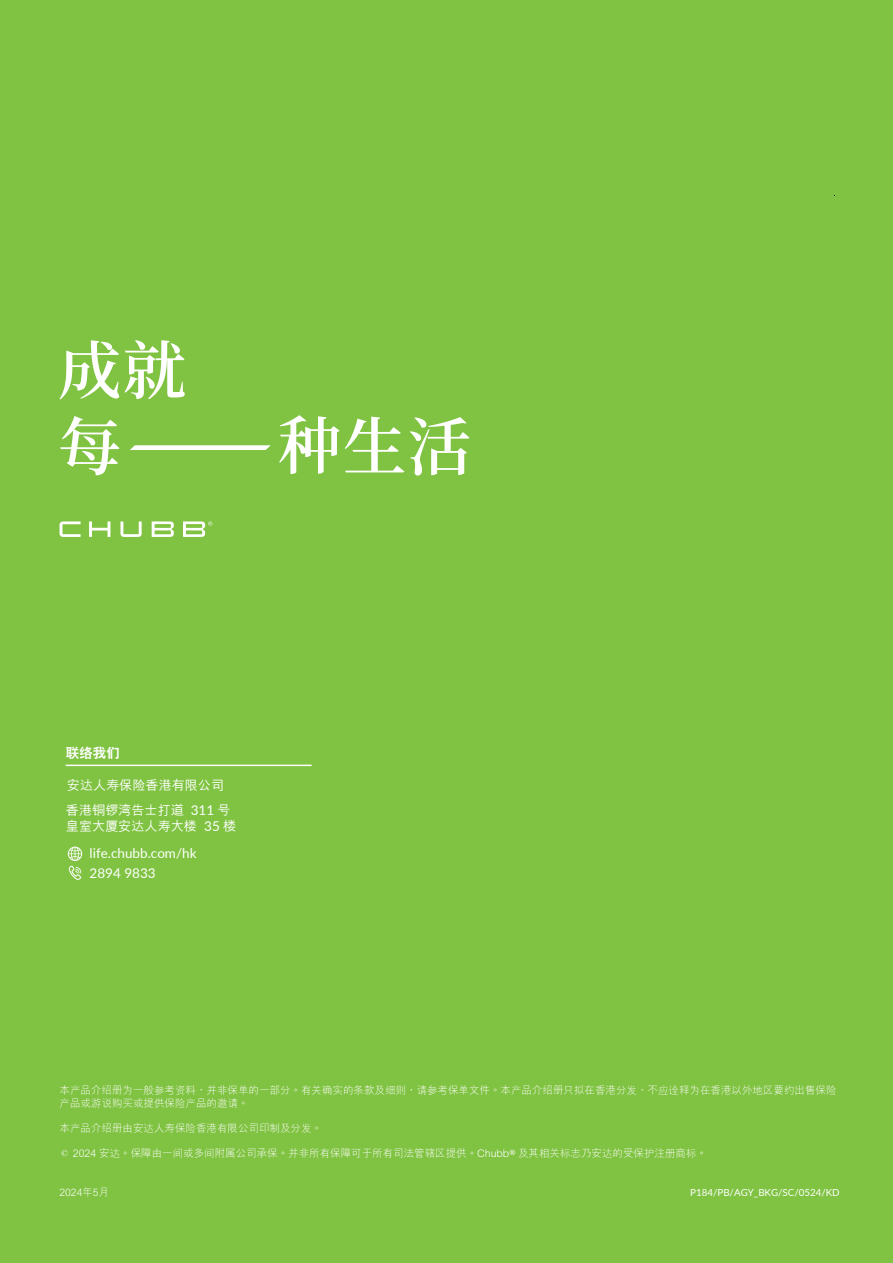
<style>
.page{position:relative;width:893px;height:1263px;background:#80c342}
.page>*{position:absolute;margin:0;border:0;box-sizing:border-box;transform-origin:0 0}
.t1{font:13.5px/20.4px "Lato";color:#fff}
.t2{font:800 13.5px "C Hei 2 HKS";color:#fff}
.t3{font:500 13.2px/24.8px "M Hei HKS";color:#fff}
.t4{font:300 10.5px/12.6px "M Hei HKS";color:#fff}
.t5{font:300 10.35px "M Hei HKS";color:#fff}
.t6{font:9.75px "Lato";color:#fff}
.s1{font-size:13.05px}
.s2{font-family:"Lato";font-weight:400;font-size:13.5px}
.s3{font-family:"Adobe Ming Std"}
.s4{font-family:"M Hei HK"}
.s5{font-family:"Chubb Publico Text";font-weight:400}
.s6{font-family:"Noto Sans SC";font-weight:100}
</style>
<div class="page">
<svg style="left:68px;top:847px;width:14px;height:33px"></svg>
<hr style="left:66px;top:765px;width:246px;height:1px;background:#fff">
<svg style="left:60px;top:340px;width:125px;height:60px"></svg>
<svg style="left:60px;top:416px;width:59px;height:59px"></svg>
<svg style="left:410px;top:417px;width:59px;height:59px"></svg>
<svg style="left:130px;top:445px;width:141px;height:5px"></svg>
<svg style="left:279px;top:415px;width:125px;height:59px"></svg>
<svg style="left:152px;top:521px;width:22px;height:16px"></svg>
<svg style="left:60px;top:521px;width:21px;height:16px"></svg>
<svg style="left:89px;top:521px;width:21px;height:16px"></svg>
<svg style="left:120px;top:521px;width:22px;height:16px"></svg>
<svg style="left:183px;top:521px;width:29px;height:16px"></svg>
<p class="t2" style="left:66px;top:744px;width:56px">聯絡我們</p>
<p class="t3" style="left:66px;top:772px;width:166px">安<span class="s1">達</span>人<span class="s1">壽</span>保<span class="s1">險</span>香<span class="s1">港</span>有<span class="s1">限</span>公<span class="s1">司</span>香<span class="s1">港</span>銅<span class="s1">鑼</span>灣<span class="s1">告</span>士<span class="s1">打</span>道 <span class="s2">311</span> 號</p>
<p class="t3" style="left:66px;top:813px;width:172px">皇<span class="s1">室</span>大<span class="s1">廈</span>安<span class="s1">達</span>人<span class="s1">壽</span>大<span class="s1">樓</span> <span class="s2">35</span> 樓</p>
<p class="t1" style="left:90px;top:842px;width:108px">life.chubb.com/hk<br>2894 9833</p>
<p class="t4" style="left:60px;top:1084px;width:778px">本產品介紹冊為一般參考資料，並非保單的一部分。有關確實的條款及細則，請參考保單文件。本產品介紹冊只擬在香港分發，不應詮釋為在香港以外地區要約出售保險產品或游說購買或提供保險產品的邀請。</p>
<p class="t4" style="left:60px;top:1121px;width:264px">本產品介紹冊由安達人壽保險香港有限公司印製及分發。</p>
<p class="t4" style="left:60px;top:1147px;width:649px"><span class="s3">©</span> 2024 安達。保障由一間或多間附屬公司承保。並非所有保障可於所有司法管轄區提供。<span class="s4">Chubb</span><span class="s5">®</span> 及其相關標誌乃安達的受保護注<span class="s6">册</span>商標<span class="s4">。</span></p>
<p class="t5" style="left:60px;top:1185px;width:51px">2024年5月</p>
<p class="t6" style="left:690px;top:1186px;width:151px">P184/PB/AGY_BKG/SC/0524/KD</p>
</div>
